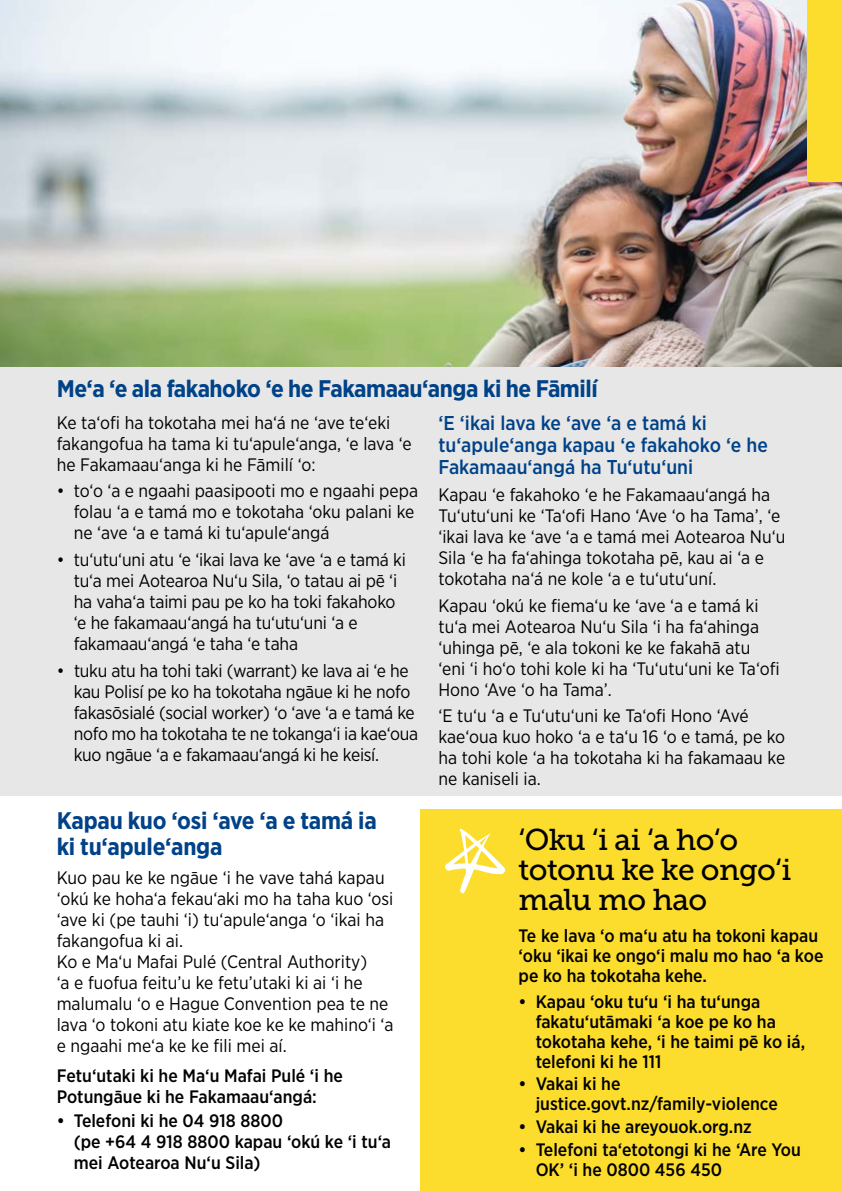
<style>
.page{position:relative;width:842px;height:1191px;background:#fff}
.page>*{position:absolute;margin:0;border:0;box-sizing:border-box;transform-origin:0 0}
.t1{font:30px/30px "Museo Slab 500";letter-spacing:-.02em;color:#000}
.t2{font:700 24px/26px "Gotham Narrow";letter-spacing:-.02em;color:#004288}
.t3{font:500 20px/22px "Gotham Narrow";color:#004288}
.t4{font:18px/21px "Gotham Narrow";color:#000}
.t5{font:500 18px/20px "Gotham Narrow";color:#000}
</style>
<div class="page">
<div style="left:0;top:16px;width:842px;height:779px;background:#e8e7e7"></div>
<img style="left:0;top:0;width:842px;height:367px">
<div style="left:808px;top:0;width:34px;height:181px;background:#fcdc2c"></div>
<div style="left:421px;top:809px;width:421px;height:382px;background:#fcdc2c"></div>
<svg style="left:445px;top:828px;width:61px;height:66px"></svg>
<h2 class="t2" style="left:57px;top:376px;width:543px">Me‘a ‘e ala fakahoko ‘e he Fakamaau‘anga ki he Fāmilí</h2>
<p class="t4" style="left:57px;top:411px;width:356px">Ke ta‘ofi ha tokotaha mei ha‘á ne ‘ave te‘eki fakangofua ha tama ki tu‘apule‘anga, ‘e lava ‘e he Fakamaau‘anga ki he Fāmilí ‘o:</p>
<p class="t4" style="left:74px;top:480px;width:346px;text-indent:-17px">• to‘o ‘a e ngaahi paasipooti mo e ngaahi pepa folau ‘a e tamá mo e tokotaha ‘oku palani ke ne ‘ave ‘a e tamá ki tu‘apule‘angá</p>
<p class="t4" style="left:74px;top:549px;width:334px;text-indent:-17px">• tu‘utu‘uni atu ‘e ‘ikai lava ke ‘ave ‘a e tamá ki tu‘a mei Aotearoa Nu‘u Sila, ‘o tatau ai pē ‘i ha vaha‘a taimi pau pe ko ha toki fakahoko ‘e he fakamaau‘angá ha tu‘utu‘uni ‘a e fakamaau‘angá ‘e taha ‘e taha</p>
<p class="t4" style="left:74px;top:659px;width:346px;text-indent:-17px">• tuku atu ha tohi taki (warrant) ke lava ai ‘e he kau Polisí pe ko ha tokotaha ngāue ki he nofo fakasōsialé (social worker) ‘o ‘ave ‘a e tamá ke nofo mo ha tokotaha te ne tokanga‘i ia kae‘oua kuo ngāue ‘a e fakamaau‘angá ki he keisí.</p>
<h2 class="t2" style="left:57px;top:807px;width:322px">Kapau kuo ‘osi ‘ave ‘a e tamá ia ki tu‘apule‘anga</h2>
<p class="t4" style="left:57px;top:867px;width:338px">Kuo pau ke ke ngāue ‘i he vave tahá kapau ‘okú ke hoha‘a fekau‘aki mo ha taha kuo ‘osi ‘ave ki (pe tauhi ‘i) tu‘apule‘anga ‘o ‘ikai ha fakangofua ki ai.<br>Ko e Ma‘u Mafai Pulé (Central Authority)<br>‘a e fuofua feitu’u ke fetu’utaki ki ai ‘i he malumalu ‘o e Hague Convention pea te ne lava ‘o tokoni atu kiate koe ke ke mahino‘i ‘a e ngaahi me‘a ke ke fili mei aí.</p>
<p class="t5" style="left:57px;top:1064px;width:288px;line-height:21px">Fetu‘utaki ki he Ma‘u Mafai Pulé ‘i he<br>Potungāue ki he Fakamaau‘angá:</p>
<p class="t5" style="left:74px;top:1109px;width:319px;line-height:21px;text-indent:-17px">• Telefoni ki he 04 918 8800<br>(pe +64 4 918 8800 kapau ‘okú ke ‘i tu‘a mei Aotearoa Nu‘u Sila)</p>
<p class="t3" style="left:438px;top:412px;width:331px">‘E ‘ikai lava ke ‘ave ‘a e tamá ki tu‘apule‘anga kapau ‘e fakahoko ‘e he<br>Fakamaau‘angá ha Tu‘utu‘uni</p>
<p class="t4" style="left:438px;top:483px;width:348px">Kapau ‘e fakahoko ‘e he Fakamaau‘angá ha Tu‘utu‘uni ke ‘Ta‘ofi Hano ‘Ave ‘o ha Tama’, ‘e ‘ikai lava ke ‘ave ‘a e tamá mei Aotearoa Nu‘u Sila ‘e ha fa‘ahinga tokotaha pē, kau ai ‘a e tokotaha na‘á ne kole ‘a e tu‘utu‘uní.</p>
<p class="t4" style="left:438px;top:594px;width:343px">Kapau ‘okú ke fiema‘u ke ‘ave ‘a e tamá ki tu‘a mei Aotearoa Nu‘u Sila ‘i ha fa‘ahinga ‘uhinga pē, ‘e ala tokoni ke ke fakahā atu ‘eni ‘i ho‘o tohi kole ki ha ‘Tu‘utu‘uni ke Ta‘ofi Hono ‘Ave ‘o ha Tama’.</p>
<p class="t4" style="left:438px;top:705px;width:348px">‘E tu‘u ‘a e Tu‘utu‘uni ke Ta‘ofi Hono ‘Avé kae‘oua kuo hoko ‘a e ta‘u 16 ‘o e tamá, pe ko ha tohi kole ‘a ha tokotaha ki ha fakamaau ke ne kaniseli ia.</p>
<h1 class="t1" style="left:519px;top:825px;width:274px">‘Oku ‘i ai ‘a ho‘o totonu ke ke ongo‘i malu mo hao</h1>
<p class="t5" style="left:519px;top:925px;width:306px">Te ke lava ‘o ma‘u atu ha tokoni kapau ‘oku ‘ikai ke ongo‘i malu mo hao ‘a koe pe ko ha tokotaha kehe.</p>
<p class="t5" style="left:536px;top:991px;width:271px;text-indent:-17px">• Kapau ‘oku tu‘u ‘i ha tu‘unga fakatu‘utāmaki ‘a koe pe ko ha tokotaha kehe, ‘i he taimi pē ko iá, telefoni ki he 111</p>
<p class="t5" style="left:536px;top:1073px;width:244px;text-indent:-17px">• Vakai ki he justice.govt.nz/family-violence</p>
<p class="t5" style="left:519px;top:1116px;width:235px">• Vakai ki he areyouok.org.nz</p>
<p class="t5" style="left:536px;top:1139px;width:267px;text-indent:-17px">• Telefoni ta‘etotongi ki he ‘Are You<br>OK’ ‘i he 0800 456 450</p>
</div>
